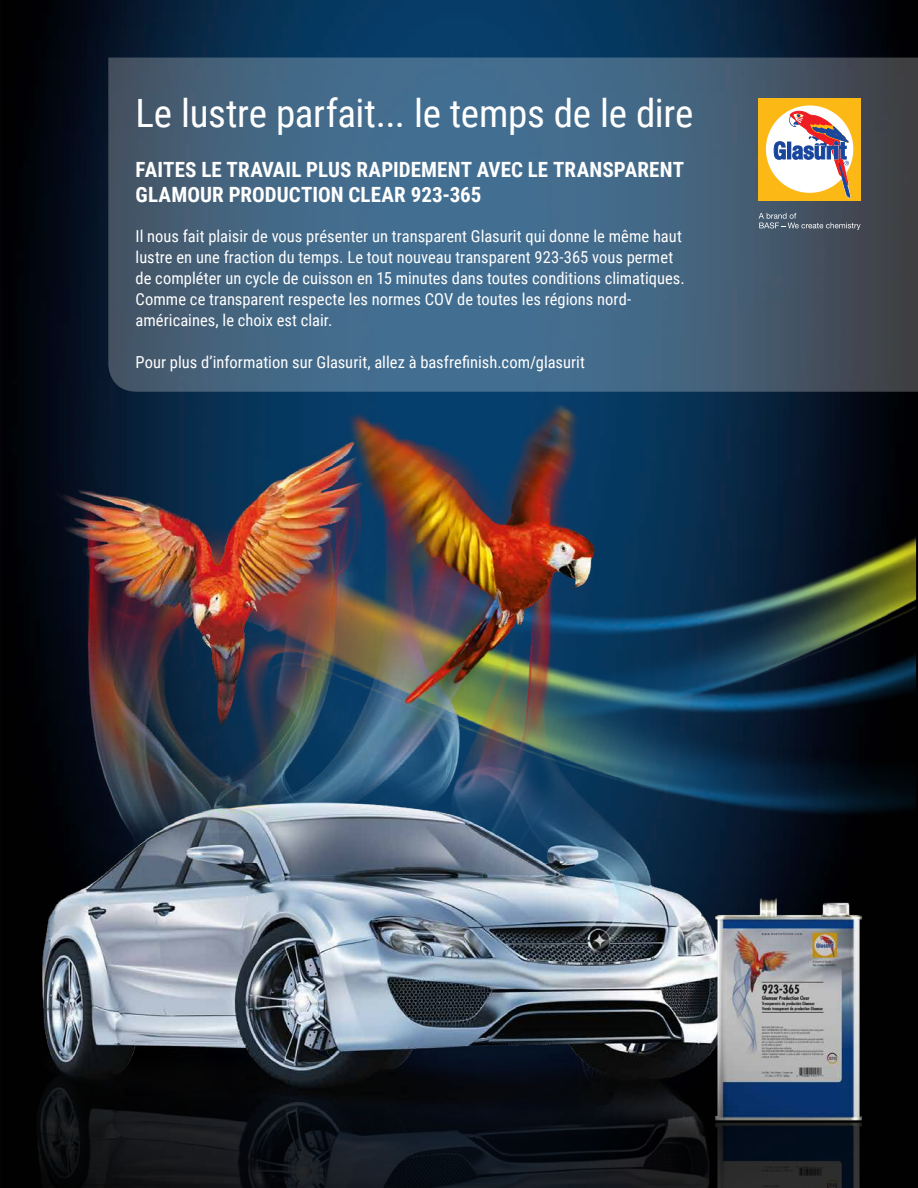
<style>
.page{position:relative;width:918px;height:1188px;background:#fff}
.page>*{position:absolute;margin:0;border:0;box-sizing:border-box;transform-origin:0 0}
.t1{font:39px "Roboto Condensed";letter-spacing:-.005em;color:#fff}
.t2{font:700 21px/25.2px "Roboto Condensed";letter-spacing:.005em;color:#fff}
.t3{font:16.5px/21px "Roboto Condensed";color:#fff}
</style>
<div class="page">
<img style="left:0;top:0;width:918px;height:366px">
<img style="left:0;top:366px;width:918px;height:822px">
<svg style="left:108px;top:58px;width:810px;height:334px"></svg>
<div style="left:759px;top:98px;width:102px;height:102px;background:#fcb814"></div>
<div style="left:766px;top:105px;width:87px;height:88px;background:#fff;border-radius:50%"></div>
<svg style="left:774px;top:111px;width:77px;height:87px"></svg>
<svg style="left:759px;top:213px;width:102px;height:17px"></svg>
<img style="left:705px;top:887px;width:167px;height:225px">
<img style="left:705px;top:1112px;width:167px;height:76px">
<p class="t1" style="left:136px;top:85px;width:559px">Le lustre parfait... le temps de le dire</p>
<p class="t2" style="left:136px;top:156px;width:550px">FAITES LE TRAVAIL PLUS RAPIDEMENT AVEC LE TRANSPARENT<br>GLAMOUR PRODUCTION CLEAR 923-365</p>
<p class="t3" style="left:136px;top:225px;width:551px">Il nous fait plaisir de vous présenter un transparent Glasurit qui donne le même haut lustre en une fraction du temps. Le tout nouveau transparent 923-365 vous permet de compléter un cycle de cuisson en 15 minutes dans toutes conditions climatiques.<br>Comme ce transparent respecte les normes COV de toutes les régions nord&shy;américaines, le choix est clair.</p>
<p class="t3" style="left:136px;top:351px;width:451px">Pour plus d’information sur Glasurit, allez à basfrefinish.com/glasurit</p>
</div>
